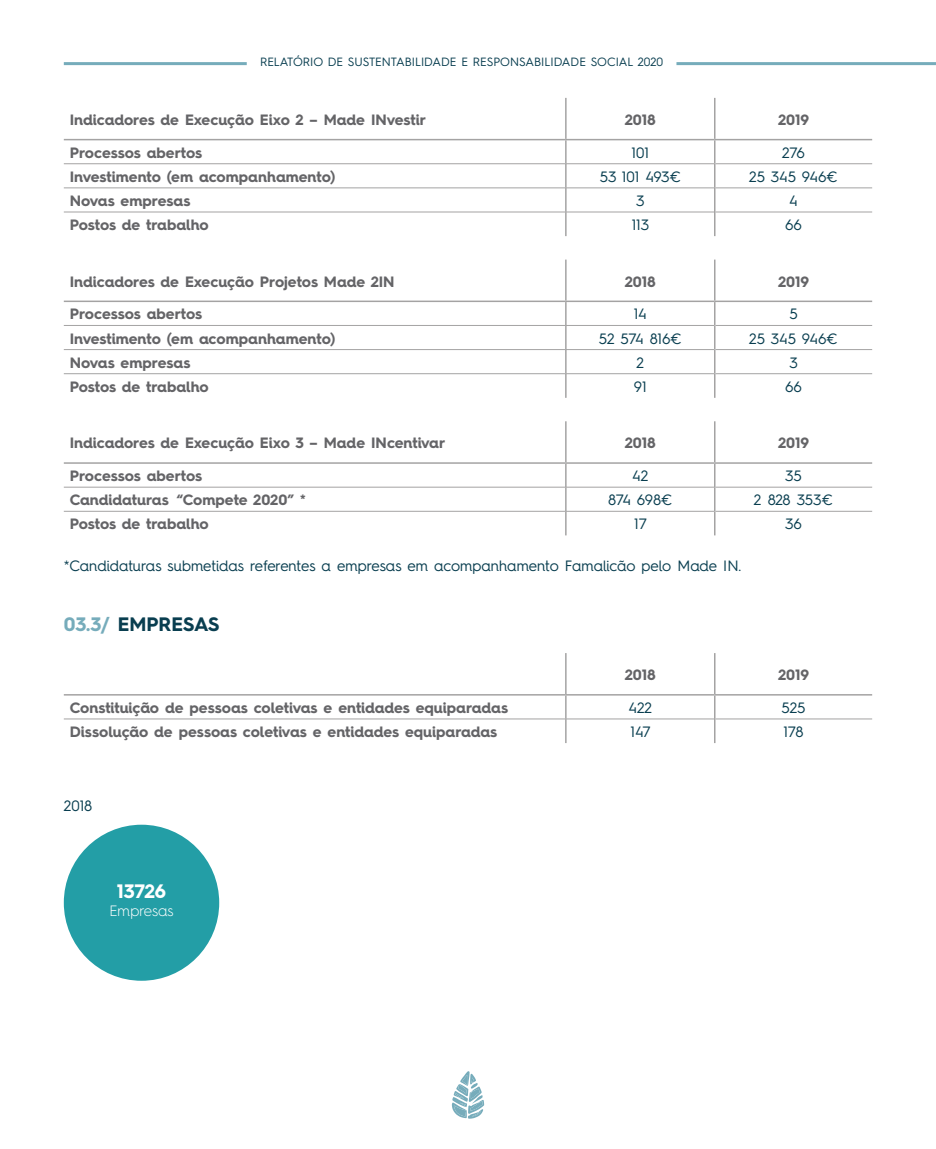
<style>
.page{position:relative;width:936px;height:1149px;background:#fff}
.page>*{position:absolute;margin:0;border:0;box-sizing:border-box;transform-origin:0 0}
.t1{font:700 19.5px "Hurme Geometric Sans 4";color:#093e50}
.t2{font:700 19.5px "Hurme Geometric Sans 4";letter-spacing:-.015em;color:#fff}
.t3{font:700 15px "Hurme Geometric Sans 4";color:#646467}
.t4{font:15px "Hurme Geometric Sans 4";color:#093e50}
.t5{font:300 15px "Hurme Geometric Sans 4";color:#fff}
.t6{font:12px "Hurme Geometric Sans 4";color:#093e50}
.s1{color:#76acbb}
</style>
<div class="page">
<svg style="left:452px;top:1071px;width:32px;height:47px"></svg>
<hr style="left:676px;top:62px;width:259px;height:3px;background:#76acbb">
<hr style="left:64px;top:62px;width:183px;height:3px;background:#76acbb">
<hr style="left:64px;top:139px;width:502px;height:1px;background:#a4a3a3">
<hr style="left:566px;top:139px;width:148px;height:1px;background:#a4a3a3">
<hr style="left:714px;top:139px;width:158px;height:1px;background:#a4a3a3">
<hr style="left:565px;top:98px;width:1px;height:41px;background:#a4a3a3">
<svg style="left:565px;top:140px;width:1px;height:96px"></svg>
<hr style="left:64px;top:163px;width:502px;height:1px;background:#a4a3a3">
<hr style="left:566px;top:163px;width:148px;height:1px;background:#a4a3a3">
<hr style="left:715px;top:163px;width:157px;height:1px;background:#a4a3a3">
<hr style="left:64px;top:187px;width:502px;height:1px;background:#a4a3a3">
<hr style="left:566px;top:187px;width:148px;height:1px;background:#a4a3a3">
<hr style="left:715px;top:187px;width:157px;height:1px;background:#a4a3a3">
<hr style="left:64px;top:212px;width:502px;height:1px;background:#a4a3a3">
<hr style="left:566px;top:212px;width:148px;height:1px;background:#a4a3a3">
<hr style="left:715px;top:212px;width:157px;height:1px;background:#a4a3a3">
<hr style="left:714px;top:98px;width:1px;height:41px;background:#a4a3a3">
<svg style="left:714px;top:140px;width:1px;height:96px"></svg>
<hr style="left:64px;top:300px;width:502px;height:2px;background:#a4a3a3">
<hr style="left:566px;top:300px;width:148px;height:2px;background:#a4a3a3">
<hr style="left:714px;top:300px;width:158px;height:2px;background:#a4a3a3">
<hr style="left:565px;top:259px;width:1px;height:41px;background:#a4a3a3">
<svg style="left:565px;top:302px;width:1px;height:96px"></svg>
<hr style="left:64px;top:325px;width:502px;height:1px;background:#a4a3a3">
<hr style="left:566px;top:325px;width:148px;height:1px;background:#a4a3a3">
<hr style="left:715px;top:325px;width:157px;height:1px;background:#a4a3a3">
<hr style="left:64px;top:349px;width:502px;height:1px;background:#a4a3a3">
<hr style="left:566px;top:349px;width:148px;height:1px;background:#a4a3a3">
<hr style="left:715px;top:349px;width:157px;height:1px;background:#a4a3a3">
<hr style="left:64px;top:373px;width:502px;height:1px;background:#a4a3a3">
<hr style="left:566px;top:373px;width:148px;height:1px;background:#a4a3a3">
<hr style="left:715px;top:373px;width:157px;height:1px;background:#a4a3a3">
<hr style="left:714px;top:259px;width:1px;height:41px;background:#a4a3a3">
<svg style="left:714px;top:302px;width:1px;height:96px"></svg>
<hr style="left:64px;top:462px;width:502px;height:1px;background:#a4a3a3">
<hr style="left:566px;top:462px;width:148px;height:1px;background:#a4a3a3">
<hr style="left:714px;top:462px;width:158px;height:1px;background:#a4a3a3">
<hr style="left:565px;top:421px;width:1px;height:41px;background:#a4a3a3">
<svg style="left:565px;top:463px;width:1px;height:72px"></svg>
<hr style="left:64px;top:487px;width:502px;height:1px;background:#a4a3a3">
<hr style="left:566px;top:487px;width:148px;height:1px;background:#a4a3a3">
<hr style="left:715px;top:487px;width:157px;height:1px;background:#a4a3a3">
<hr style="left:64px;top:511px;width:502px;height:1px;background:#a4a3a3">
<hr style="left:566px;top:511px;width:148px;height:1px;background:#a4a3a3">
<hr style="left:715px;top:511px;width:157px;height:1px;background:#a4a3a3">
<hr style="left:714px;top:421px;width:1px;height:41px;background:#a4a3a3">
<svg style="left:714px;top:463px;width:1px;height:72px"></svg>
<hr style="left:64px;top:693px;width:502px;height:2px;background:#a4a3a3">
<hr style="left:566px;top:693px;width:148px;height:2px;background:#a4a3a3">
<hr style="left:714px;top:693px;width:158px;height:2px;background:#a4a3a3">
<hr style="left:565px;top:653px;width:1px;height:40px;background:#a4a3a3">
<svg style="left:565px;top:695px;width:1px;height:47px"></svg>
<hr style="left:64px;top:718px;width:502px;height:1px;background:#a4a3a3">
<hr style="left:566px;top:718px;width:148px;height:1px;background:#a4a3a3">
<hr style="left:715px;top:718px;width:157px;height:1px;background:#a4a3a3">
<hr style="left:714px;top:653px;width:1px;height:40px;background:#a4a3a3">
<svg style="left:714px;top:695px;width:1px;height:47px"></svg>
<div style="left:64px;top:824px;width:155px;height:156px;background:#239ea6;border-radius:50%"></div>
<p class="t6" style="left:260px;top:54px;width:404px">RELATÓRIO DE SUSTENTABILIDADE E RESPONSABILIDADE SOCIAL 2020</p>
<p class="t3" style="left:70px;top:109px;width:357px">Indicadores de Execução Eixo 2 – Made INvestir</p>
<p class="t3" style="left:624px;top:109px;width:33px">2018</p>
<p class="t3" style="left:778px;top:109px;width:33px">2019</p>
<p class="t3" style="left:70px;top:142px;width:134px">Processos abertos</p>
<p class="t4" style="left:631px;top:142px;width:19px">101</p>
<p class="t4" style="left:782px;top:142px;width:24px">276</p>
<p class="t3" style="left:70px;top:166px;width:267px">Investimento (em acompanhamento)</p>
<p class="t4" style="left:599px;top:166px;width:83px">53 101 493€</p>
<p class="t4" style="left:749px;top:166px;width:90px">25 345 946€</p>
<p class="t3" style="left:70px;top:190px;width:122px">Novas empresas</p>
<p class="t4" style="left:636px;top:190px;width:10px">3</p>
<p class="t4" style="left:789px;top:190px;width:10px">4</p>
<p class="t3" style="left:70px;top:214px;width:140px">Postos de trabalho</p>
<p class="t4" style="left:631px;top:214px;width:19px">113</p>
<p class="t4" style="left:785px;top:214px;width:18px">66</p>
<p class="t3" style="left:70px;top:270px;width:326px">Indicadores de Execução Projetos Made 2IN</p>
<p class="t3" style="left:624px;top:270px;width:33px">2018</p>
<p class="t3" style="left:778px;top:270px;width:33px">2019</p>
<p class="t3" style="left:70px;top:303px;width:134px">Processos abertos</p>
<p class="t4" style="left:633px;top:303px;width:15px">14</p>
<p class="t4" style="left:789px;top:303px;width:10px">5</p>
<p class="t3" style="left:70px;top:328px;width:267px">Investimento (em acompanhamento)</p>
<p class="t4" style="left:598px;top:328px;width:84px">52 574 816€</p>
<p class="t4" style="left:749px;top:328px;width:90px">25 345 946€</p>
<p class="t3" style="left:70px;top:352px;width:122px">Novas empresas</p>
<p class="t4" style="left:636px;top:352px;width:9px">2</p>
<p class="t4" style="left:789px;top:352px;width:10px">3</p>
<p class="t3" style="left:70px;top:376px;width:140px">Postos de trabalho</p>
<p class="t4" style="left:634px;top:376px;width:14px">91</p>
<p class="t4" style="left:785px;top:376px;width:18px">66</p>
<p class="t3" style="left:70px;top:432px;width:377px">Indicadores de Execução Eixo 3 – Made INcentivar</p>
<p class="t3" style="left:624px;top:432px;width:33px">2018</p>
<p class="t3" style="left:778px;top:432px;width:33px">2019</p>
<p class="t3" style="left:70px;top:465px;width:134px">Processos abertos</p>
<p class="t4" style="left:632px;top:465px;width:18px">42</p>
<p class="t4" style="left:785px;top:465px;width:18px">35</p>
<p class="t3" style="left:70px;top:489px;width:237px">Candidaturas “Compete 2020” *</p>
<p class="t4" style="left:608px;top:489px;width:66px">874 698€</p>
<p class="t4" style="left:754px;top:489px;width:80px">2 828 353€</p>
<p class="t3" style="left:70px;top:513px;width:140px">Postos de trabalho</p>
<p class="t4" style="left:634px;top:513px;width:14px">17</p>
<p class="t4" style="left:785px;top:513px;width:18px">36</p>
<p class="t4" style="left:64px;top:555px;width:679px">*Candidaturas submetidas referentes a empresas em acompanhamento Famalicão pelo Made IN.</p>
<h1 class="t1" style="left:64px;top:610px;width:157px"><span class="s1">03.3/</span> EMPRESAS</h1>
<p class="t3" style="left:624px;top:664px;width:33px">2018</p>
<p class="t3" style="left:778px;top:664px;width:33px">2019</p>
<p class="t3" style="left:70px;top:697px;width:440px">Constituição de pessoas coletivas e entidades equiparadas</p>
<p class="t4" style="left:628px;top:697px;width:25px">422</p>
<p class="t4" style="left:781px;top:697px;width:26px">525</p>
<p class="t3" style="left:70px;top:721px;width:429px">Dissolução de pessoas coletivas e entidades equiparadas</p>
<p class="t4" style="left:630px;top:721px;width:22px">147</p>
<p class="t4" style="left:783px;top:721px;width:22px">178</p>
<p class="t4" style="left:64px;top:794px;width:30px">2018</p>
<h1 class="t2" style="left:117px;top:877px;width:51px">13726</h1>
<p class="t5" style="left:109px;top:900px;width:66px">Empresas</p>
</div>
